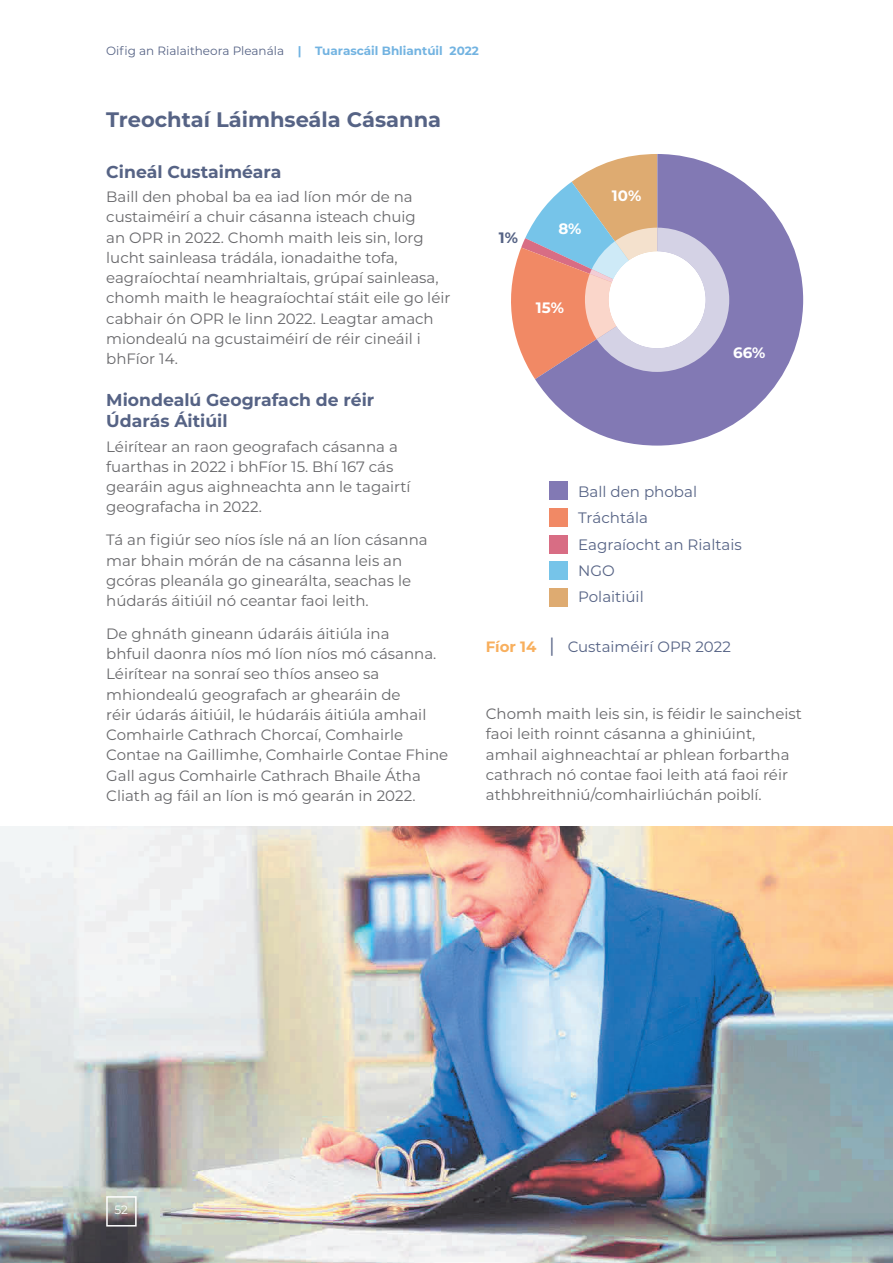
<style>
.page{position:relative;width:893px;height:1263px;background:#fff}
.page>*{position:absolute;margin:0;border:0;box-sizing:border-box;transform-origin:0 0}
.t1{font:700 21px "Montserrat";color:#566385}
.t2{font:700 17.25px/21px "Montserrat";color:#566385}
.t3{font:15.15px/26.4px "Montserrat";color:#566385}
.t4{font:700 15.15px "Montserrat";color:#fff}
.t5{font:700 15.15px "Montserrat";color:#566385}
.t6{font:15px/20.2px "Montserrat";color:#68686b}
.t7{font:15px "Montserrat";color:#566385}
.t8{font:12px "Montserrat";color:#566385}
.t9{font:12px "Montserrat";color:#fff}
.s1{font-weight:700;color:#72b3e2}
.s2{font-weight:700;color:#72b3e1}
.s3{font-weight:700;color:#f8af5d}
.s4{font-size:19.5px}
</style>
<div class="page">
<img style="left:0;top:827px;width:892px;height:435px">
<div style="left:106px;top:1196px;width:31px;height:31px;border:2px solid #fff"></div>
<svg style="left:535px;top:173px;width:268px;height:273px;fill:#8279b4"></svg>
<svg style="left:511px;top:154px;width:218px;height:225px"></svg>
<div style="left:549px;top:481px;width:19px;height:19px;background:#8279b4"></div>
<div style="left:549px;top:508px;width:19px;height:19px;background:#f18965"></div>
<div style="left:549px;top:535px;width:19px;height:18px;background:#d86d84"></div>
<div style="left:549px;top:561px;width:19px;height:19px;background:#76c4e9"></div>
<div style="left:549px;top:588px;width:19px;height:19px;background:#deab71"></div>
<p class="t8" style="left:106px;top:46px;width:374px">Oifig an Rialaitheora Pleanála <span class="s1">|</span> <span class="s2">Tuarascáil Bhliantúil 2022</span></p>
<h1 class="t1" style="left:106px;top:111px;width:336px">Treochtaí Láimhseála Cásanna</h1>
<p class="t2" style="left:106px;top:162px;width:177px">Cineál Custaiméara</p>
<p class="t6" style="left:106px;top:187px;width:346px">Baill den phobal ba ea iad líon mór de na custaiméirí a chuir cásanna isteach chuig<br>an OPR in 2022. Chomh maith leis sin, lorg lucht sainleasa trádála, ionadaithe tofa, eagraíochtaí neamhrialtais, grúpaí sainleasa, chomh maith le heagraíochtaí stáit eile go léir cabhair ón OPR le linn 2022. Leagtar amach miondealú na gcustaiméirí de réir cineáil i bhFíor 14.</p>
<p class="t2" style="left:106px;top:390px;width:270px">Miondealú Geografach de réir<br>Údarás Áitiúil</p>
<p class="t6" style="left:106px;top:437px;width:306px">Léirítear an raon geografach cásanna a fuarthas in 2022 i bhFíor 15. Bhí 167 cás gearáin agus aighneachta ann le tagairtí geografacha in 2022.</p>
<p class="t6" style="left:106px;top:531px;width:323px">Tá an figiúr seo níos ísle ná an líon cásanna mar bhain mórán de na cásanna leis an gcóras pleanála go ginearálta, seachas le húdarás áitiúil nó ceantar faoi leith.</p>
<p class="t6" style="left:106px;top:624px;width:344px">De ghnáth gineann údaráis áitiúla ina<br>bhfuil daonra níos mó líon níos mó cásanna.<br>Léirítear na sonraí seo thíos anseo sa mhiondealú geografach ar ghearáin de<br>réir údarás áitiúil, le húdaráis áitiúla amhail Comhairle Cathrach Chorcaí, Comhairle Contae na Gaillimhe, Comhairle Contae Fhine Gall agus Comhairle Cathrach Bhaile Átha Cliath ag fáil an líon is mó gearán in 2022.</p>
<p class="t7" style="left:486px;top:641px;width:246px"><span class="s3">Fíor 14</span> <span class="s4">|</span> Custaiméirí OPR 2022</p>
<p class="t4" style="left:612px;top:189px;width:31px">10%</p>
<p class="t4" style="left:558px;top:222px;width:25px">8%</p>
<p class="t5" style="left:499px;top:231px;width:21px">1%</p>
<p class="t4" style="left:536px;top:302px;width:29px">15%</p>
<p class="t4" style="left:733px;top:346px;width:34px">66%</p>
<p class="t3" style="left:578px;top:479px;width:120px">Ball den phobal<br>Tráchtála</p>
<p class="t3" style="left:578px;top:532px;width:165px">Eagraíocht an Rialtais</p>
<p class="t3" style="left:578px;top:558px;width:38px">NGO</p>
<p class="t3" style="left:578px;top:585px;width:67px">Polaitiúil</p>
<p class="t6" style="left:486px;top:704px;width:318px">Chomh maith leis sin, is féidir le saincheist faoi leith roinnt cásanna a ghiniúint, amhail aighneachtaí ar phlean forbartha cathrach nó contae faoi leith atá faoi réir athbhreithniú/comhairliúchán poiblí.</p>
<p class="t9" style="left:115px;top:1205px;width:15px">52</p>
</div>
